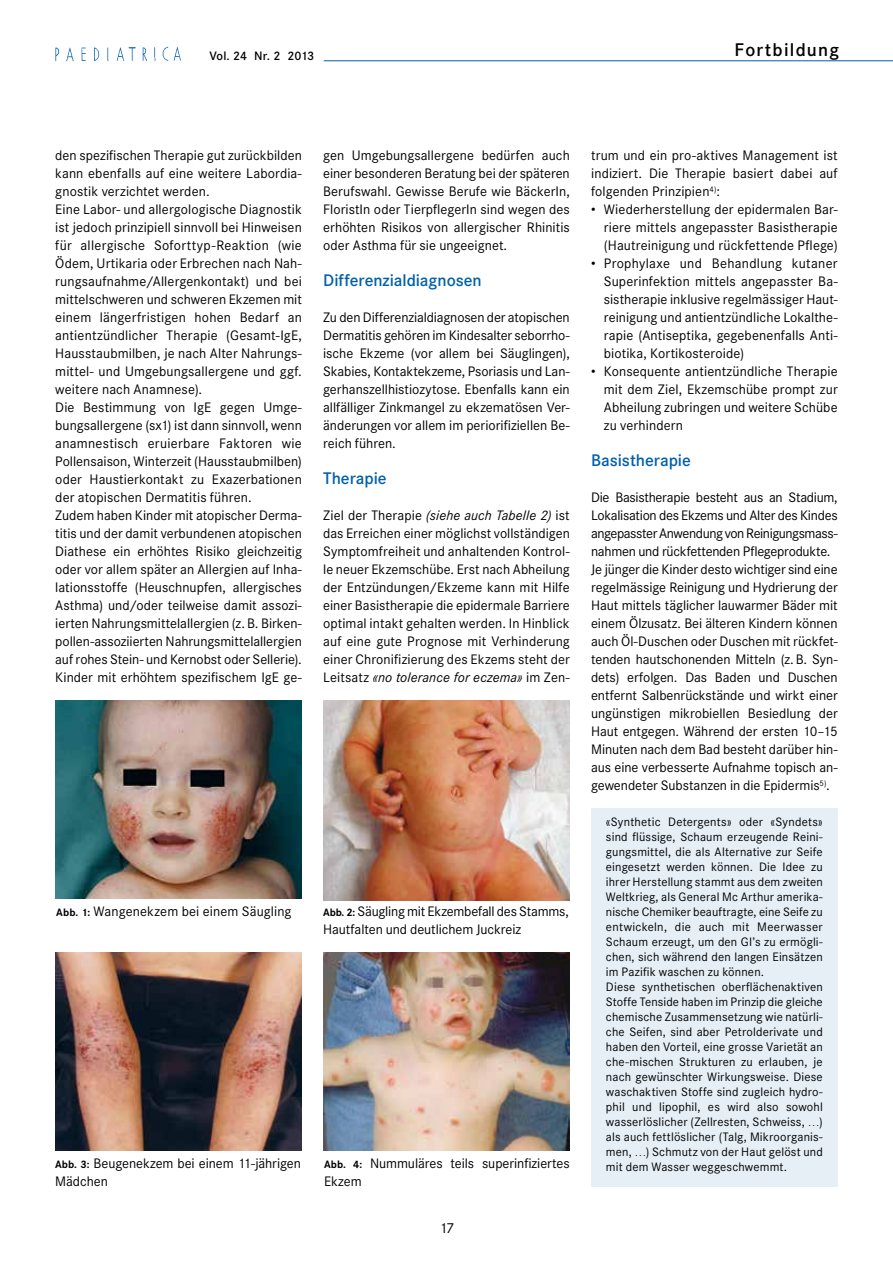
<style>
.page{position:relative;width:893px;height:1263px;background:#fff}
.page>*{position:absolute;margin:0;border:0;box-sizing:border-box;transform-origin:0 0}
.t1{font:500 18px "Corporate SBQ";letter-spacing:.07em;color:#000}
.t2{font:500 16.5px "Corporate SBQ";color:#0060a9}
.t3{font:15px "Corporate S";color:#000}
.t4{font:13.5px/18px "Corporate SBQ";letter-spacing:.005em;color:#000;text-align:justify}
.t5{font:12px/15px "Corporate SBQ";letter-spacing:.015em;color:#000}
.t6{font:500 12px "Corporate SBQ";letter-spacing:-.02em;color:#000}
.s1{font-style:italic}
.s2{font-weight:700;font-size:10.5px}
</style>
<div class="page">
<hr style="left:324px;top:60px;width:569px;height:1px;background:#0060a9">
<img style="left:55px;top:47px;width:126px;height:14px">
<img style="left:55px;top:700px;width:247px;height:199px">
<img style="left:323px;top:700px;width:247px;height:200px">
<img style="left:55px;top:952px;width:247px;height:198px">
<img style="left:323px;top:952px;width:247px;height:198px">
<div style="left:591px;top:808px;width:247px;height:378px;background:#e6eff6"></div>
<p class="t6" style="left:209px;top:49px;width:106px">Vol. 24 Nr. 2 2013</p>
<h1 class="t1" style="left:734px;top:38px;width:106px">Fortbildung</h1>
<p class="t4" style="left:55px;top:147px;width:248px;text-align:left">den spezifischen Therapie gut zurückbilden kann ebenfalls auf eine weitere Labordia&shy;gnostik verzichtet werden.<br>Eine Labor- und allergologische Diagnostik ist jedoch prinzipiell sinnvoll bei Hinweisen für allergische Soforttyp-Reaktion (wie Ödem, Urtikaria oder Erbrechen nach Nah&shy;rungsaufnahme/Allergenkontakt) und bei mittelschweren und schweren Ekzemen mit einem längerfristigen hohen Bedarf an antientzündlicher Therapie (Gesamt-IgE, Hausstaubmilben, je nach Alter Nahrungs&shy;mittel- und Umgebungsallergene und ggf. weitere nach Anamnese).<br>Die Bestimmung von IgE gegen Umge&shy;bungsallergene (sx1) ist dann sinnvoll, wenn anamnestisch eruierbare Faktoren wie Pollensaison, Winterzeit (Hausstaubmilben) oder Haustierkontakt zu Exazerbationen der atopischen Dermatitis führen.<br>Zudem haben Kinder mit atopischer Derma&shy;titis und der damit verbundenen atopischen Diathese ein erhöhtes Risiko gleichzeitig oder vor allem später an Allergien auf Inha&shy;lationsstoffe (Heuschnupfen, allergisches Asthma) und/oder teilweise damit assozi&shy;ierten Nahrungsmittelallergien (z. B. Birken&shy;pollen-assoziierten Nahrungsmittelallergien auf rohes Stein- und Kernobst oder Sellerie).<br>Kinder mit erhöhtem spezifischem IgE ge-</p>
<p class="t4" style="left:323px;top:147px;width:248px">gen Umgebungsallergene bedürfen auch einer besonderen Beratung bei der späteren Berufswahl. Gewisse Berufe wie BäckerIn, FloristIn oder TierpflegerIn sind wegen des erhöhten Risikos von allergischer Rhinitis oder Asthma für sie ungeeignet.</p>
<p class="t2" style="left:323px;top:271px;width:160px">Differenzialdiagnosen</p>
<p class="t4" style="left:323px;top:309px;width:248px">Zu den Differenzialdiagnosen der atopischen Dermatitis gehören im Kindesalter seborrho&shy;ische Ekzeme (vor allem bei Säuglingen), Skabies, Kontaktekzeme, Psoriasis und Lan&shy;gerhanszellhistiozytose. Ebenfalls kann ein allfälliger Zinkmangel zu ekzematösen Ver&shy;änderungen vor allem im periorifiziellen Be&shy;reich führen.</p>
<p class="t2" style="left:323px;top:469px;width:65px">Therapie</p>
<p class="t4" style="left:323px;top:507px;width:248px">Ziel der Therapie <span class="s1">(siehe auch Tabelle 2)</span> ist das Erreichen einer möglichst vollständigen Symptomfreiheit und anhaltenden Kontrol&shy;le neuer Ekzemschübe. Erst nach Abheilung der Entzündungen/Ekzeme kann mit Hilfe einer Basistherapie die epidermale Barriere optimal intakt gehalten werden. In Hinblick auf eine gute Prognose mit Verhinderung einer Chronifizierung des Ekzems steht der Leitsatz <span class="s1">«no tolerance for eczema»</span> im Zen-</p>
<p class="t4" style="left:56px;top:903px;width:237px"><span class="s2">Abb. 1:</span> Wangenekzem bei einem Säugling</p>
<p class="t4" style="left:323px;top:903px;width:247px"><span class="s2">Abb. 2:</span> Säugling mit Ekzembefall des Stamms,<br>Hautfalten und deutlichem Juckreiz</p>
<p class="t4" style="left:55px;top:1155px;width:247px"><span class="s2">Abb. 3:</span> Beugenekzem bei einem 11-jährigen<br>Mädchen</p>
<p class="t4" style="left:324px;top:1155px;width:247px"><span class="s2">Abb. 4:</span> Nummuläres teils superinfiziertes<br>Ekzem</p>
<p class="t3" style="left:439px;top:1219px;width:16px">17</p>
<p class="t4" style="left:591px;top:147px;width:248px">trum und ein pro-aktives Management ist indiziert. Die Therapie basiert dabei auf folgenden Prinzipien<sup>4)</sup>:</p>
<p class="t4" style="left:604px;top:201px;width:235px;text-indent:-13px">• Wiederherstellung der epidermalen Bar&shy;riere mittels angepasster Basistherapie (Hautreinigung und rückfettende Pflege)</p>
<p class="t4" style="left:604px;top:255px;width:235px;text-indent:-13px">• Prophylaxe und Behandlung kutaner Superinfektion mittels angepasster Ba&shy;sistherapie inklusive regelmässiger Haut&shy;reinigung und antientzündliche Lokalthe&shy;rapie (Antiseptika, gegebenenfalls Anti&shy;biotika, Kortikosteroide)</p>
<p class="t4" style="left:604px;top:363px;width:235px;text-indent:-13px">• Konsequente antientzündliche Therapie mit dem Ziel, Ekzemschübe prompt zur Abheilung zubringen und weitere Schübe zu verhindern</p>
<p class="t2" style="left:591px;top:451px;width:101px">Basistherapie</p>
<p class="t4" style="left:591px;top:489px;width:248px;text-align:left">Die Basistherapie besteht aus an Stadium, Lokalisation des Ekzems und Alter des Kindes angepasster Anwendung von Reinigungsmass&shy;nahmen und rückfettenden Pflegeprodukte.<br>Je jünger die Kinder desto wichtiger sind eine regelmässige Reinigung und Hydrierung der Haut mittels täglicher lauwarmer Bäder mit einem Ölzusatz. Bei älteren Kindern können auch Öl-Duschen oder Duschen mit rückfet&shy;tenden hautschonenden Mitteln (z.B. Syn&shy;dets) erfolgen. Das Baden und Duschen entfernt Salbenrückstände und wirkt einer ungünstigen mikrobiellen Besiedlung der Haut entgegen. Während der ersten 10–15<br>Minuten nach dem Bad besteht darüber hin&shy;aus eine verbesserte Aufnahme topisch an&shy;gewendeter Substanzen in die Epidermis<sup>5)</sup>.</p>
<p class="t5" style="left:606px;top:814px;width:218px">«Synthetic Detergents» oder «Syndets» sind flüssige, Schaum erzeugende Reini&shy;gungsmittel, die als Alternative zur Seife eingesetzt werden können. Die Idee zu ihrer Herstellung stammt aus dem zweiten Weltkrieg, als General Mc Arthur amerika&shy;nische Chemiker beauftragte, eine Seife zu entwickeln, die auch mit Meerwasser Schaum erzeugt, um den GI’s zu ermögli&shy;chen, sich während den langen Einsätzen im Pazifik waschen zu können.<br>Diese synthetischen oberflächenaktiven Stoffe Tenside haben im Prinzip die gleiche chemische Zusammensetzung wie natürli&shy;che Seifen, sind aber Petrolderivate und haben den Vorteil, eine grosse Varietät an che-mischen Strukturen zu erlauben, je nach gewünschter Wirkungsweise. Diese waschaktiven Stoffe sind zugleich hydro&shy;phil und lipophil, es wird also sowohl wasserlöslicher (Zellresten, Schweiss, …) als auch fettlöslicher (Talg, Mikroorganis&shy;men, …) Schmutz von der Haut gelöst und mit dem Wasser weggeschwemmt.</p>
</div>
